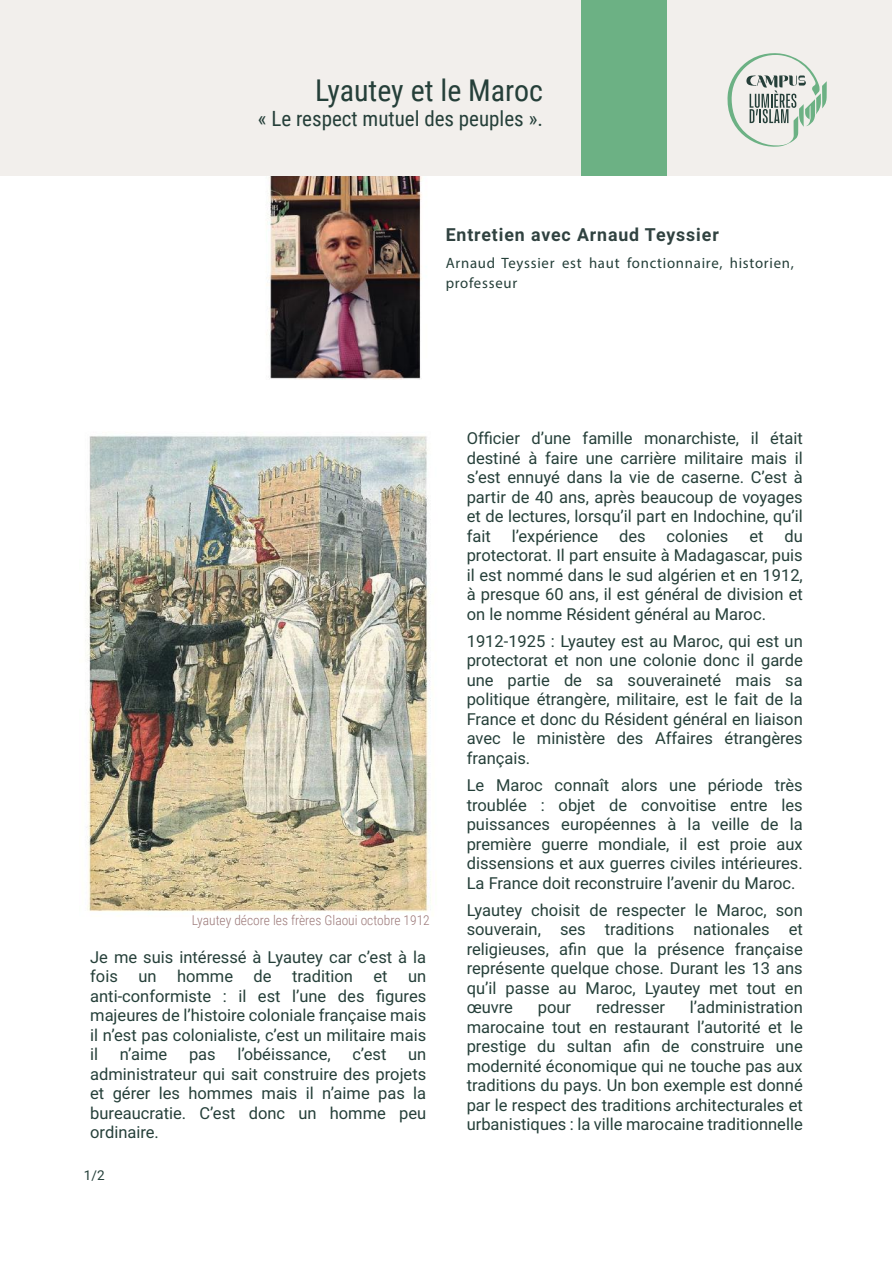
<style>
.page{position:relative;width:893px;height:1263px;background:#fff}
.page>*{position:absolute;margin:0;border:0;box-sizing:border-box;transform-origin:0 0}
.t1{font:30px "Roboto Condensed";color:#253f39}
.t2{font:21px "Roboto Condensed";color:#253f39}
.t3{font:700 18px "Roboto";letter-spacing:.05em;color:#304240}
.t4{font:16.5px/19.5px "Roboto";color:#253f39;text-align:justify}
.t5{font:15px/19.5px "Myriad Pro";letter-spacing:.05em;color:#253f39}
.t6{font:300 13.5px "Roboto Condensed";color:#9b7979}
.t7{font:13.5px "Roboto";color:#253f39}
</style>
<div class="page">
<img style="left:86px;top:435px;width:345px;height:477px">
<img style="left:266px;top:176px;width:156px;height:203px">
<div style="left:0;top:0;width:891px;height:176px;background:#f2efec"></div>
<div style="left:581px;top:0;width:86px;height:176px;background:#6cb184"></div>
<svg style="left:727px;top:53px;width:100px;height:94px"></svg>
<h1 class="t1" style="left:315px;top:69px;width:229px">Lyautey et le Maroc</h1>
<p class="t2" style="left:258px;top:104px;width:287px">« Le respect mutuel des peuples ».</p>
<p class="t3" style="left:446px;top:222px;width:275px">Entretien avec Arnaud Teyssier</p>
<p class="t5" style="left:446px;top:253px;width:350px">Arnaud Teyssier est haut fonctionnaire, historien, professeur</p>
<p class="t6" style="left:192px;top:911px;width:239px">Lyautey décore les frères Glaoui octobre 1912</p>
<p class="t4" style="left:90px;top:946px;width:338px">Je me suis intéressé à Lyautey car c’est à la fois un homme de tradition et un anti-conformiste : il est l’une des figures majeures de l’histoire coloniale française mais il n’est pas colonialiste, c’est un militaire mais il</p>
<p class="t4" style="left:120px;top:1044px;width:49px">n’aime</p>
<p class="t4" style="left:189px;top:1044px;width:28px">pas</p>
<p class="t4" style="left:237px;top:1044px;width:95px">l’obéissance,</p>
<p class="t4" style="left:352px;top:1044px;width:36px">c’est</p>
<p class="t4" style="left:90px;top:1044px;width:338px;text-indent:318px">un administrateur qui sait construire des projets et gérer les hommes mais il n’aime pas la bureaucratie. C’est donc un homme peu ordinaire.</p>
<p class="t7" style="left:84px;top:1166px;width:22px">1/2</p>
<p class="t4" style="left:467px;top:428px;width:338px">Officier d’une famille monarchiste, il était destiné à faire une carrière militaire mais il s’est ennuyé dans la vie de caserne. C’est à partir de 40 ans, après beaucoup de voyages et de lectures, lorsqu’il part en Indochine, qu’il fait</p>
<p class="t4" style="left:467px;top:526px;width:338px;text-indent:318px">du protectorat. Il part ensuite à Madagascar, puis il est nommé dans le sud algérien et en 1912, à presque 60 ans, il est général de division et on le nomme Résident général au Maroc.</p>
<p class="t4" style="left:467px;top:631px;width:338px">1912-1925 : Lyautey est au Maroc, qui est un protectorat et non une colonie donc il garde une partie de sa souveraineté mais sa politique étrangère, militaire, est le fait de la France et donc du Résident général en liaison avec le ministère des Affaires étrangères français.</p>
<p class="t4" style="left:467px;top:775px;width:338px">Le Maroc connaît alors une période très troublée : objet de convoitise entre les puissances européennes à la veille de la première guerre mondiale, il est proie aux dissensions et aux guerres civiles intérieures.<br>La France doit reconstruire l’avenir du Maroc.</p>
<p class="t4" style="left:467px;top:899px;width:338px">Lyautey choisit de respecter le Maroc, son souverain, ses traditions nationales et religieuses, afin que la présence française représente quelque chose. Durant les 13 ans qu’il passe au Maroc, Lyautey met tout en œuvre</p>
<p class="t4" style="left:512px;top:526px;width:88px">l’expérience</p>
<p class="t4" style="left:619px;top:526px;width:28px">des</p>
<p class="t4" style="left:667px;top:526px;width:63px">colonies</p>
<p class="t4" style="left:749px;top:526px;width:16px">et</p>
<p class="t4" style="left:467px;top:997px;width:338px;text-indent:223px">l’administration marocaine tout en restaurant l’autorité et le prestige du sultan afin de construire une modernité économique qui ne touche pas aux traditions du pays. Un bon exemple est donné par le respect des traditions architecturales et urbanistiques : la ville marocaine traditionnelle</p>
<p class="t4" style="left:538px;top:997px;width:35px">pour</p>
<p class="t4" style="left:596px;top:997px;width:70px">redresser</p>
</div>
